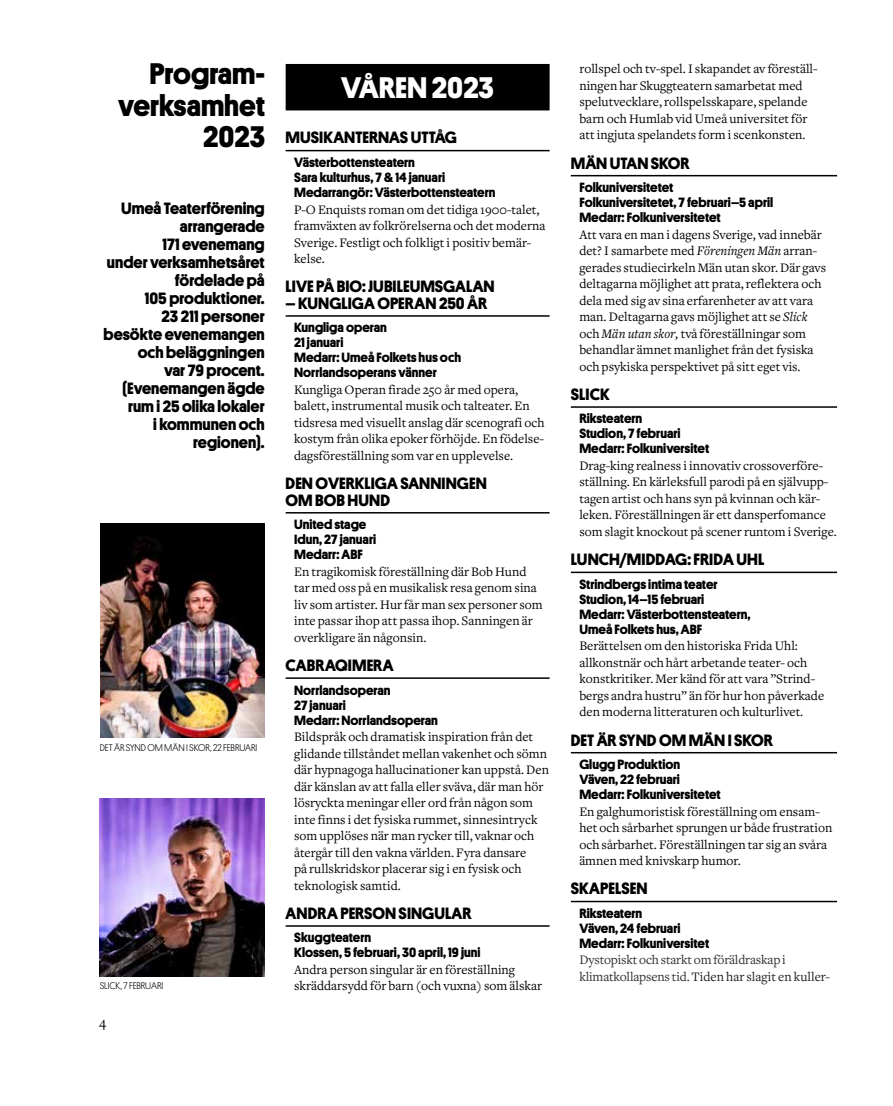
<style>
.page{position:relative;width:893px;height:1106px;background:#fff}
.page>*{position:absolute;margin:0;border:0;box-sizing:border-box;transform-origin:0 0}
.t1{font:700 30px/31.5px "Stage Sans";color:#000;text-align:right}
.t2{font:700 30px "Stage Sans";color:#fff}
.t3{font:700 16.5px/18px "Stage Sans";color:#000}
.t4{font:15px "Curtain Serif";color:#000}
.t5{font:13.5px/16.5px "Curtain Serif";color:#000}
.t6{font:700 13.5px/15px "Stage Sans";color:#000}
.t7{font:13.5px/16.5px "Curtain Serif";letter-spacing:-.015em;color:#2f2f2f}
.t8{font:9.75px "Stage Sans";color:#000}
.s1{font-style:italic}
.s2{color:#1d1d1d}
</style>
<div class="page">
<div style="left:286px;top:64px;width:264px;height:46px;background:#000"></div>
<hr style="left:286px;top:150px;width:264px;height:1px;background:#000">
<hr style="left:286px;top:315px;width:264px;height:2px;background:#000">
<hr style="left:286px;top:512px;width:264px;height:1px;background:#000">
<hr style="left:286px;top:677px;width:264px;height:2px;background:#000">
<hr style="left:286px;top:925px;width:264px;height:1px;background:#000">
<hr style="left:571px;top:175px;width:266px;height:1px;background:#000">
<hr style="left:571px;top:406px;width:266px;height:2px;background:#000">
<hr style="left:571px;top:571px;width:266px;height:2px;background:#000">
<hr style="left:571px;top:752px;width:266px;height:1px;background:#000">
<hr style="left:571px;top:900px;width:266px;height:2px;background:#000">
<img style="left:100px;top:798px;width:164px;height:178px">
<img style="left:100px;top:523px;width:165px;height:214px">
<h1 class="t1" style="left:118px;top:56px;width:148px">Program&shy;verksamhet<br>2023</h1>
<p class="t3" style="left:104px;top:198px;width:163px;text-align:right">Umeå Teaterförening arrangerade<br>171 evenemang<br>under verksamhetsåret fördelade på<br>105 produktioner.<br>23 211 personer besökte evenemangen och beläggningen<br>var 79 procent. (Evenemangen ägde rum i 25 olika lokaler<br>i kommunen och regionen).</p>
<p class="t8" style="left:100px;top:741px;width:159px">DET ÄR SYND OM MÄN I SKOR, 22 FEBRUARI</p>
<p class="t8" style="left:100px;top:978px;width:65px">SLICK, 7 FEBRUARI</p>
<p class="t4" style="left:99px;top:1013px;width:8px">4</p>
<h1 class="t2" style="left:341px;top:65px;width:154px">VÅREN 2023</h1>
<p class="t3" style="left:286px;top:128px;width:173px">MUSIKANTERNAS UTTÅG</p>
<p class="t6" style="left:294px;top:154px;width:203px">Västerbottensteatern<br>Sara kulturhus, 7 &amp; 14 januari<br>Medarrangör: Västerbottensteatern</p>
<p class="t5" style="left:294px;top:201px;width:253px">P-O Enquists roman om det tidiga 1900-talet, framväxten av folkrörelserna och det moderna Sverige. Festligt och folkligt i positiv bemär&shy;kelse.</p>
<p class="t3" style="left:286px;top:276px;width:211px">LIVE PÅ BIO: JUBILEUMSGALAN</p>
<p class="t3" style="left:286px;top:293px;width:203px">– KUNGLIGA OPERAN 250 ÅR</p>
<p class="t6" style="left:294px;top:319px;width:168px">Kungliga operan<br>21 januari<br>Medarr: Umeå Folkets hus och<br>Norrlandsoperans vänner</p>
<p class="t5" style="left:294px;top:381px;width:252px">Kungliga Operan firade 250 år med opera, balett, instrumental musik och talteater. En tidsresa med visuellt anslag där scenografi och kostym från olika epoker förhöjde. En födelse&shy;dagsföreställning som var en upplevelse.</p>
<p class="t3" style="left:286px;top:474px;width:203px;line-height:16.5px">DEN OVERKLIGA SANNINGEN<br>OM BOB HUND</p>
<p class="t6" style="left:294px;top:516px;width:83px">United stage<br>Idun, 27 januari<br>Medarr: ABF</p>
<p class="t5" style="left:294px;top:563px;width:250px">En tragikomisk föreställning där Bob Hund tar med oss på en musikalisk resa genom sina liv som artister. Hur får man sex personer som inte passar ihop att passa ihop. Sanningen är overkligare än någonsin.</p>
<p class="t3" style="left:286px;top:655px;width:110px">CABRAQIMERA</p>
<p class="t6" style="left:294px;top:681px;width:145px">Norrlandsoperan<br>27 januari<br>Medarr: Norrlandsoperan</p>
<p class="t5" style="left:294px;top:728px;width:256px">Bildspråk och dramatisk inspiration från det glidande tillståndet mellan vakenhet och sömn där hypnagoga hallucinationer kan uppstå. Den där känslan av att falla eller sväva, där man hör lösryckta meningar eller ord från någon som inte finns i det fysiska rummet, sinnesintryck som upplöses när man rycker till, vaknar och återgår till den vakna världen. Fyra dansare<br>på rullskridskor placerar sig i en fysisk och teknologisk samtid.</p>
<p class="t3" style="left:286px;top:903px;width:187px">ANDRA PERSON SINGULAR</p>
<p class="t6" style="left:294px;top:929px;width:188px">Skuggteatern<br>Klossen, 5 februari, 30 april, 19 juni</p>
<p class="t5" style="left:294px;top:961px;width:249px">Andra person singular är en föreställning skräddarsydd för barn (och vuxna) som älskar</p>
<p class="t5" style="left:579px;top:61px;width:240px">rollspel och tv-spel. I skapandet av föreställ&shy;ningen har Skuggteatern samarbetat med spelutvecklare, rollspelsskapare, spelande barn och Humlab vid Umeå universitet för att ingjuta spelandets form i scenkonsten.</p>
<p class="t3" style="left:571px;top:153px;width:120px">MÄN UTAN SKOR</p>
<p class="t6" style="left:579px;top:179px;width:195px">Folkuniversitetet<br>Folkuniversitetet, 7 februari–5 april<br>Medarr: Folkuniversitetet</p>
<p class="t5" style="left:579px;top:226px;width:248px">Att vara en man i dagens Sverige, vad innebär det? I samarbete med <span class="s1">Föreningen Män</span> arran&shy;gerades studiecirkeln Män utan skor. Där gavs deltagarna möjlighet att prata, reflektera och dela med sig av sina erfarenheter av att vara man. Deltagarna gavs möjlighet att se <span class="s1">Slick </span>och <span class="s1">Män utan skor,</span> två föreställningar som behandlar ämnet manlighet från det fysiska och psykiska perspektivet på sitt eget vis.</p>
<p class="t3" style="left:571px;top:384px;width:40px">SLICK</p>
<p class="t6" style="left:579px;top:410px;width:131px">Riksteatern<br>Studion, 7 februari<br>Medarr: Folkuniversitet</p>
<p class="t5" style="left:579px;top:457px;width:259px">Drag-king realness i innovativ crossoverföre&shy;ställning. En kärleksfull parodi på en självupp&shy;tagen artist och hans syn på kvinnan och kär&shy;leken. Föreställningen är ett dansperfomance som slagit knockout på scener runtom i Sverige.</p>
<p class="t3" style="left:571px;top:549px;width:195px">LUNCH/MIDDAG: FRIDA UHL</p>
<p class="t6" style="left:579px;top:576px;width:173px">Strindbergs intima teater<br>Studion, 14–15 februari<br>Medarr: Västerbottensteatern,<br>Umeå Folkets hus, ABF</p>
<p class="t5" style="left:579px;top:638px;width:246px">Berättelsen om den historiska Frida Uhl: allkonstnär och hårt arbetande teater- och konstkritiker. Mer känd för att vara ”Strind&shy;bergs andra hustru” än för hur hon påverkade den moderna litteraturen och kulturlivet.</p>
<p class="t3" style="left:571px;top:730px;width:204px">DET ÄR SYND OM MÄN I SKOR</p>
<p class="t6" style="left:579px;top:756px;width:143px">Glugg Produktion<br>Väven, 22 februari<br>Medarr: Folkuniversitetet</p>
<p class="t5" style="left:579px;top:803px;width:254px">En galghumoristisk föreställning om ensam&shy;het och sårbarhet sprungen ur både frustration och sårbarhet. Föreställningen tar sig an svåra ämnen med knivskarp humor.</p>
<p class="t3" style="left:571px;top:878px;width:78px">SKAPELSEN</p>
<p class="t6" style="left:579px;top:905px;width:131px">Riksteatern<br>Väven, 24 februari<br>Medarr: Folkuniversitet</p>
<p class="t7" style="left:579px;top:952px;width:252px">Dystopiskt och starkt om föräldraskap i klimatkollapsens tid. <span class="s2">Tiden har slagit en kuller-</span></p>
</div>
